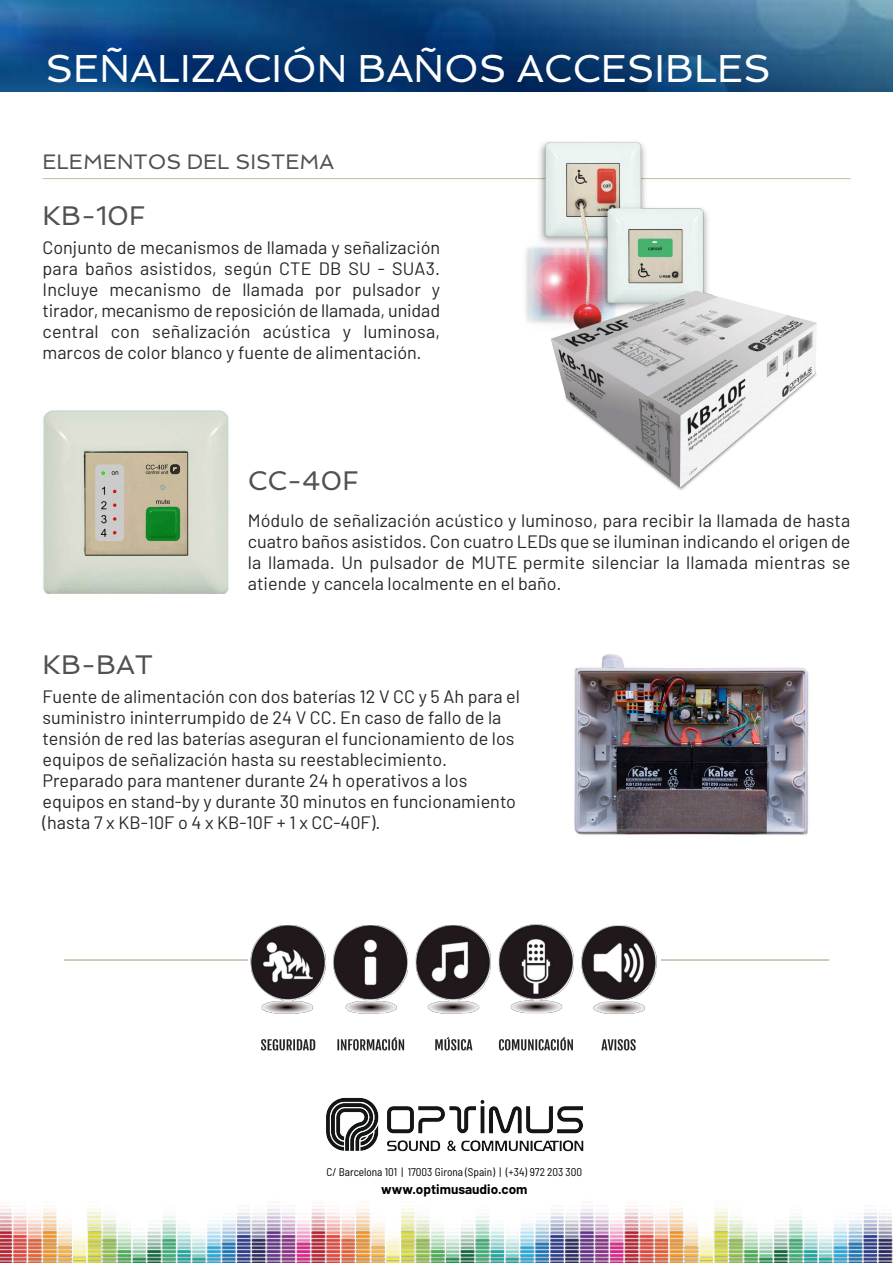
<style>
.page{position:relative;width:893px;height:1263px;background:#fff}
.page>*{position:absolute;margin:0;border:0;box-sizing:border-box;transform-origin:0 0}
.t1{font:39px "Spinnaker";color:#fff}
.t2{font:27px "Spinnaker";color:#525152}
.t3{font:21px "Spinnaker";color:#525152}
.t4{font:18px/21px "Barlow";color:#272526;text-align:justify}
.t5{font:700 13.5px "Barlow";color:#000}
.t6{font:semi-condensed 11.25px "Barlow";color:#000}
</style>
<div class="page">
<img style="left:0;top:0;width:893px;height:91px">
<hr style="left:43px;top:178px;width:807px;height:1px;background:#c4baa0">
<img style="left:43px;top:410px;width:186px;height:184px">
<img style="left:0;top:1205px;width:893px;height:58px">
<img style="left:326px;top:1097px;width:258px;height:55px">
<hr style="left:64px;top:959px;width:765px;height:2px;background:#c4baa0">
<img style="left:248px;top:924px;width:413px;height:127px">
<img style="left:525px;top:141px;width:292px;height:349px">
<img style="left:574px;top:654px;width:235px;height:181px">
<h1 class="t1" style="left:46px;top:45px;width:727px">SEÑALIZACIÓN BAÑOS ACCESIBLES</h1>
<p class="t3" style="left:43px;top:149px;width:293px">ELEMENTOS DEL SISTEMA</p>
<h2 class="t2" style="left:43px;top:200px;width:105px">KB-10F</h2>
<p class="t4" style="left:43px;top:236px;width:399px">Conjunto de mecanismos de llamada y señalización para baños asistidos, según CTE DB SU - SUA3.<br>Incluye mecanismo de llamada por pulsador y tirador, mecanismo de reposición de llamada, unidad central con señalización acústica y luminosa, marcos de color blanco y fuente de alimentación.</p>
<h2 class="t2" style="left:248px;top:465px;width:113px">CC-40F</h2>
<h2 class="t2" style="left:43px;top:649px;width:112px">KB-BAT</h2>
<p class="t4" style="left:248px;top:508px;width:604px">Módulo de señalización acústico y luminoso, para recibir la llamada de hasta cuatro baños asistidos. Con cuatro LEDs que se iluminan indicando el origen de la llamada. Un pulsador de MUTE permite silenciar la llamada mientras se atiende y cancela localmente en el baño.</p>
<p class="t4" style="left:43px;top:685px;width:479px;text-align:left">Fuente de alimentación con dos baterías 12 V CC y 5 Ah para el suministro ininterrumpido de 24 V CC. En caso de fallo de la tensión de red las baterías aseguran el funcionamiento de los equipos de señalización hasta su reestablecimiento.<br>Preparado para mantener durante 24 h operativos a los equipos en stand-by y durante 30 minutos en funcionamiento (hasta 7 x KB-10F o 4 x KB-10F + 1 x CC-40F).</p>
<p class="t6" style="left:327px;top:1163px;width:257px">C/ Barcelona 101 | 17003 Girona (Spain) | (+34) 972 203 300</p>
<p class="t5" style="left:381px;top:1179px;width:148px">www.optimusaudio.com</p>
</div>
